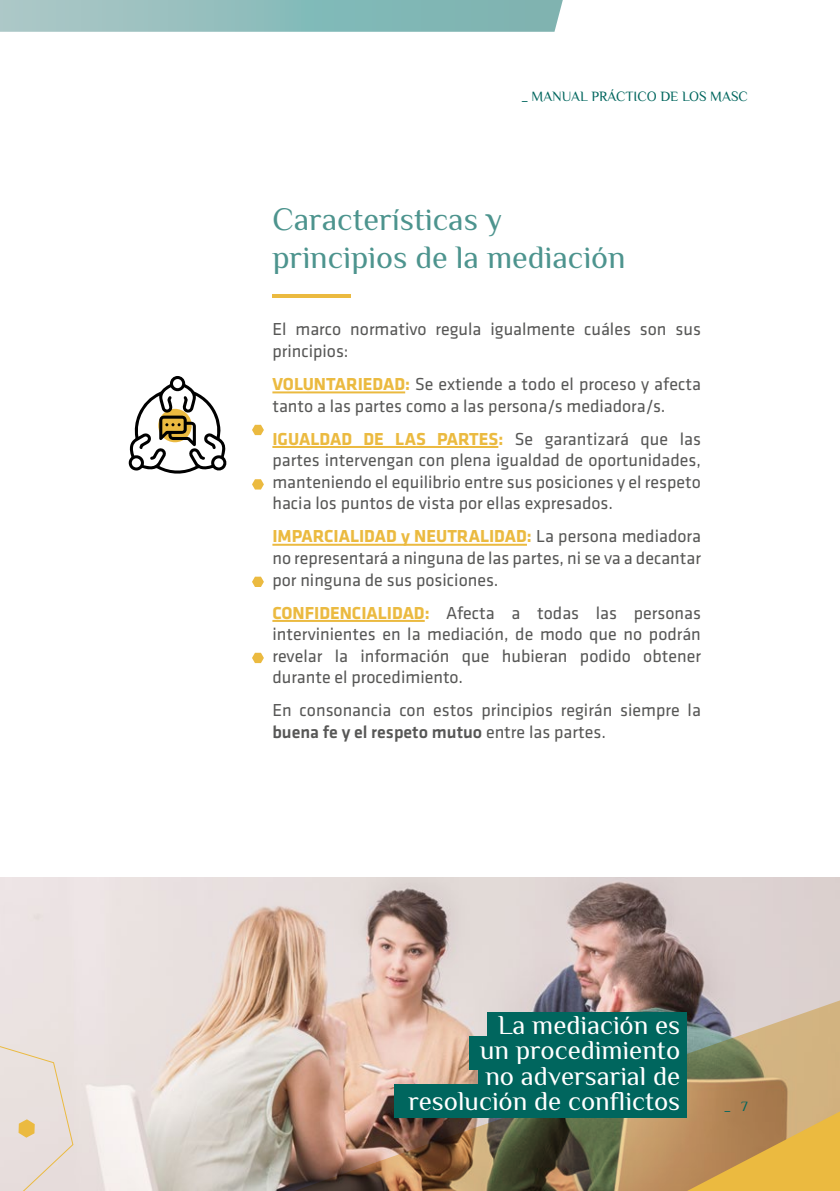
<style>
.page{position:relative;width:840px;height:1191px;background:#fff}
.page>*{position:absolute;margin:0;border:0;box-sizing:border-box;transform-origin:0 0}
.t1{font:32px "Philosopher";color:#4d948e}
.t2{font:26.8px/25.6px "Philosopher";color:#fff;text-align:right}
.t3{font:18px/21.6px "Klavika";color:#575756}
.t4{font:14px "Philosopher";color:#00665e}
.s1{font-weight:700;color:#ebba40}
.s2{font-weight:500}
</style>
<div class="page">
<svg style="left:0;top:0;width:562px;height:32px;background:#90bdbb"></svg>
<img style="left:0;top:877px;width:839px;height:160px">
<img style="left:53px;top:979px;width:786px;height:212px">
<svg style="left:686px;top:1111px;width:153px;height:80px;background:#cfa04d"></svg>
<div style="left:0;top:1037px;width:74px;height:154px;background:#e8e0dd"></div>
<div style="left:487px;top:1011px;width:199px;height:34px;background:#00665e"></div>
<div style="left:469px;top:1036px;width:217px;height:34px;background:#00665e"></div>
<div style="left:478px;top:1061px;width:208px;height:34px;background:#00665e"></div>
<div style="left:394px;top:1084px;width:292px;height:34px;background:#00665e"></div>
<hr style="left:272px;top:391px;width:133px;height:2px;background:#ebba40">
<hr style="left:272px;top:446px;width:226px;height:2px;background:#ebba40">
<hr style="left:272px;top:544px;width:254px;height:2px;background:#ebba40">
<hr style="left:272px;top:620px;width:152px;height:2px;background:#ebba40">
<hr style="left:272px;top:294px;width:78px;height:4px;background:#ebba40">
<svg style="left:128px;top:376px;width:99px;height:98px"></svg>
<svg style="left:252px;top:425px;width:12px;height:10px"></svg>
<svg style="left:252px;top:479px;width:12px;height:10px"></svg>
<svg style="left:252px;top:576px;width:12px;height:11px"></svg>
<svg style="left:252px;top:653px;width:12px;height:10px"></svg>
<p class="t4" style="left:521px;top:88px;width:227px">_ MANUAL PRÁCTICO DE LOS MASC</p>
<p class="t1" style="left:272px;top:199px;width:231px">Características y</p>
<p class="t1" style="left:272px;top:237px;width:354px">principios de la mediación</p>
<p class="t3" style="left:272px;top:319px;width:430px">El marco normativo regula igualmente cuáles son sus principios:</p>
<p class="t3" style="left:272px;top:373px;width:430px"><span class="s1">VOLUNTARIEDAD:</span> Se extiende a todo el proceso y afecta tanto a las partes como a las persona/s mediadora/s.</p>
<p class="t3" style="left:272px;top:428px;width:430px;text-align:justify"><span class="s1">IGUALDAD DE LAS PARTES:</span> Se garantizará que las partes intervengan con plena igualdad de oportunidades, manteniendo el equilibrio entre sus posiciones y el respeto hacia los puntos de vista por ellas expresados.</p>
<p class="t3" style="left:272px;top:526px;width:430px;text-align:justify"><span class="s1">IMPARCIALIDAD y NEUTRALIDAD:</span> La persona mediadora no representará a ninguna de las partes, ni se va a decantar por ninguna de sus posiciones.</p>
<p class="t3" style="left:272px;top:602px;width:430px;text-align:justify"><span class="s1">CONFIDENCIALIDAD:</span> Afecta a todas las personas intervinientes en la mediación, de modo que no podrán revelar la información que hubieran podido obtener durante el procedimiento.</p>
<p class="t3" style="left:272px;top:700px;width:430px">En consonancia con estos principios regirán siempre la <span class="s2">buena fe y el respeto mutuo</span> entre las partes.</p>
<p class="t2" style="left:408px;top:1012px;width:273px">La mediación es<br>un procedimiento<br>no adversarial de resolución de conflictos</p>
<p class="t4" style="left:724px;top:1097px;width:25px">_ 7</p>
</div>
